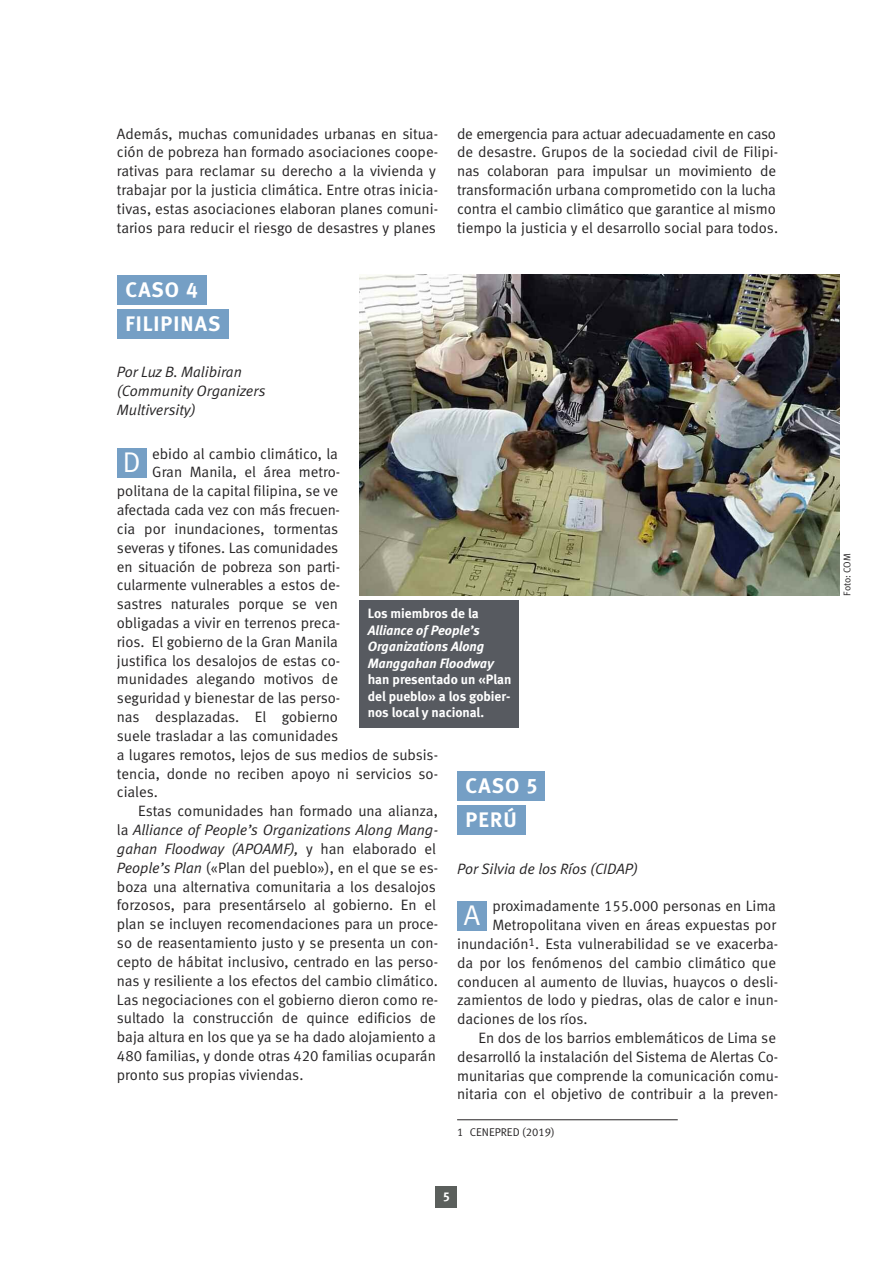
<style>
.page{position:relative;width:893px;height:1263px;background:#fff}
.page>*{position:absolute;margin:0;border:0;box-sizing:border-box;transform-origin:0 0}
.t1{font:28.5px "Meta Normal LF";color:#fff}
.t2{font:21px/34px "Meta Bold LF";letter-spacing:.05em;color:#fff}
.t3{font:15px/18.9px "Meta Normal LF";color:#272526}
.t4{font:italic 15px/18.8px "Meta Normal LF";color:#272526}
.t5{font:13.5px/16.5px "Meta Bold LF";color:#fff;text-align:justify}
.t6{font:italic 13.5px/16.5px "Meta Bold LF";color:#fff}
.t7{font:12.75px "Meta Plus Bold Caps";color:#fff}
.t8{font:11.25px "Meta Normal LF";color:#272526}
.t9{font:9.75px "Meta Normal LF";letter-spacing:-.005em;color:#272526}
.s1{font-style:normal}
.s2{font-style:italic}
</style>
<div class="page">
<div style="left:117px;top:275px;width:89px;height:30px;background:#759fc5"></div>
<div style="left:117px;top:309px;width:112px;height:30px;background:#759fc5"></div>
<div style="left:117px;top:448px;width:30px;height:30px;background:#759fc5"></div>
<img style="left:359px;top:275px;width:481px;height:321px">
<div style="left:359px;top:600px;width:159px;height:127px;background:#575a60"></div>
<div style="left:457px;top:771px;width:87px;height:30px;background:#759fc5"></div>
<div style="left:457px;top:805px;width:68px;height:30px;background:#759fc5"></div>
<div style="left:457px;top:901px;width:30px;height:29px;background:#759fc5"></div>
<div style="left:436px;top:1186px;width:21px;height:22px;background:#5b5f5c"></div>
<hr style="left:457px;top:1119px;width:221px;height:1px;background:#272526">
<p class="t3" style="left:117px;top:125px;width:323px">Además, muchas comunidades urbanas en situa&shy;ción de pobreza han formado asociaciones coope&shy;rativas para reclamar su derecho a la vivienda y trabajar por la justicia climática. Entre otras inicia&shy;tivas, estas asociaciones elaboran planes comuni&shy;tarios para reducir el riesgo de desastres y planes</p>
<p class="t3" style="left:457px;top:125px;width:323px">de emergencia para actuar adecuadamente en caso de desastre. Grupos de la sociedad civil de Filipi&shy;nas colaboran para impulsar un movimiento de transformación urbana comprometido con la lucha contra el cambio climático que garantice al mismo tiempo la justicia y el desarrollo social para todos.</p>
<h2 class="t2" style="left:125px;top:275px;width:96px">CASO 4<br>FILIPINAS</h2>
<p class="t4" style="left:117px;top:364px;width:150px">Por Luz B. Malibiran (Community Organizers<br>Multiversity)</p>
<h1 class="t1" style="left:123px;top:453px;width:19px">D</h1>
<p class="t3" style="left:152px;top:445px;width:187px">ebido al cambio climático, la</p>
<p class="t3" style="left:152px;top:464px;width:189px">Gran Manila, el área metro-</p>
<p class="t3" style="left:117px;top:483px;width:223px">politana de la capital filipina, se ve</p>
<p class="t3" style="left:117px;top:502px;width:225px">afectada cada vez con más frecuen-</p>
<p class="t3" style="left:117px;top:521px;width:223px">cia por inundaciones, tormentas</p>
<p class="t3" style="left:117px;top:539px;width:223px">severas y tifones. Las comunidades</p>
<p class="t3" style="left:117px;top:558px;width:225px">en situación de pobreza son parti-</p>
<p class="t3" style="left:117px;top:577px;width:225px">cularmente vulnerables a estos de-</p>
<p class="t3" style="left:117px;top:596px;width:223px">sastres naturales porque se ven</p>
<p class="t3" style="left:117px;top:615px;width:225px">obligadas a vivir en terrenos preca-</p>
<p class="t3" style="left:117px;top:634px;width:223px">rios. El gobierno de la Gran Manila</p>
<p class="t3" style="left:117px;top:652px;width:225px">justifica los desalojos de estas co-</p>
<p class="t3" style="left:117px;top:671px;width:223px">munidades alegando motivos de</p>
<p class="t3" style="left:117px;top:690px;width:225px">seguridad y bienestar de las perso-</p>
<p class="t3" style="left:117px;top:709px;width:223px">nas desplazadas. El gobierno</p>
<p class="t3" style="left:117px;top:728px;width:223px">suele trasladar a las comunidades</p>
<p class="t3" style="left:117px;top:746px;width:323px">a lugares remotos, lejos de sus medios de subsis-</p>
<p class="t3" style="left:117px;top:765px;width:323px">tencia, donde no reciben apoyo ni servicios so-</p>
<p class="t3" style="left:117px;top:784px;width:42px">ciales.</p>
<p class="t3" style="left:138px;top:803px;width:301px">Estas comunidades han formado una alianza,</p>
<p class="t4" style="left:117px;top:822px;width:323px"><span class="s1">la</span> Alliance of People’s Organizations Along Mang-</p>
<p class="t4" style="left:117px;top:841px;width:321px">gahan Floodway (APOAMF), <span class="s1">y han elaborado el</span></p>
<p class="t3" style="left:117px;top:859px;width:323px"><span class="s2">People’s Plan</span> («Plan del pueblo»), en el que se es-</p>
<p class="t3" style="left:117px;top:878px;width:321px">boza una alternativa comunitaria a los desalojos</p>
<p class="t3" style="left:117px;top:897px;width:321px">forzosos, para presentárselo al gobierno. En el</p>
<p class="t3" style="left:117px;top:916px;width:323px">plan se incluyen recomendaciones para un proce-</p>
<p class="t3" style="left:117px;top:935px;width:323px">so de reasentamiento justo y se presenta un con-</p>
<p class="t3" style="left:117px;top:954px;width:323px">cepto de hábitat inclusivo, centrado en las perso-</p>
<p class="t3" style="left:117px;top:972px;width:322px">nas y resiliente a los efectos del cambio climático.</p>
<p class="t3" style="left:117px;top:991px;width:323px">Las negociaciones con el gobierno dieron como re-</p>
<p class="t3" style="left:117px;top:1010px;width:320px">sultado la construcción de quince edificios de</p>
<p class="t3" style="left:117px;top:1029px;width:320px">baja altura en los que ya se ha dado alojamiento a</p>
<p class="t3" style="left:117px;top:1048px;width:320px">480 familias, y donde otras 420 familias ocuparán</p>
<p class="t3" style="left:117px;top:1066px;width:188px">pronto sus propias viviendas.</p>
<p class="t5" style="left:368px;top:606px;width:112px">Los miembros de la</p>
<p class="t6" style="left:368px;top:623px;width:128px">Alliance of People’s<br>Organizations Along<br>Manggahan Floodway</p>
<p class="t5" style="left:368px;top:672px;width:145px">han presentado un «Plan del pueblo» a los gobier&shy;nos local y nacional.</p>
<h2 class="t2" style="left:466px;top:770px;width:74px;line-height:34.8px">CASO 5<br>PERÚ</h2>
<p class="t4" style="left:457px;top:860px;width:182px">Por Silvia de los Ríos (CIDAP)</p>
<h1 class="t1" style="left:464px;top:905px;width:18px">A</h1>
<p class="t3" style="left:492px;top:898px;width:285px">proximadamente 155.000 personas en Lima</p>
<p class="t3" style="left:492px;top:917px;width:285px">Metropolitana viven en áreas expuestas por</p>
<p class="t3" style="left:457px;top:936px;width:323px">inundación<sup>1</sup>. Esta vulnerabilidad se ve exacerba-</p>
<p class="t3" style="left:457px;top:954px;width:320px">da por los fenómenos del cambio climático que</p>
<p class="t3" style="left:457px;top:973px;width:323px">conducen al aumento de lluvias, huaycos o desli-</p>
<p class="t3" style="left:457px;top:992px;width:323px">zamientos de lodo y piedras, olas de calor e inun-</p>
<p class="t3" style="left:457px;top:1011px;width:132px">daciones de los ríos.</p>
<p class="t3" style="left:478px;top:1030px;width:299px">En dos de los barrios emblemáticos de Lima se</p>
<p class="t3" style="left:457px;top:1048px;width:323px">desarrolló la instalación del Sistema de Alertas Co-</p>
<p class="t3" style="left:457px;top:1067px;width:323px">munitarias que comprende la comunicación comu-</p>
<p class="t3" style="left:457px;top:1086px;width:323px">nitaria con el objetivo de contribuir a la preven-</p>
<p class="t8" style="left:457px;top:1128px;width:99px">1 CENEPRED (2019)</p>
<p class="t7" style="left:443px;top:1189px;width:8px">5</p>
<p class="t9" style="left:844px;top:596px;width:44px;rotate:-90deg">Foto: COM</p>
</div>
